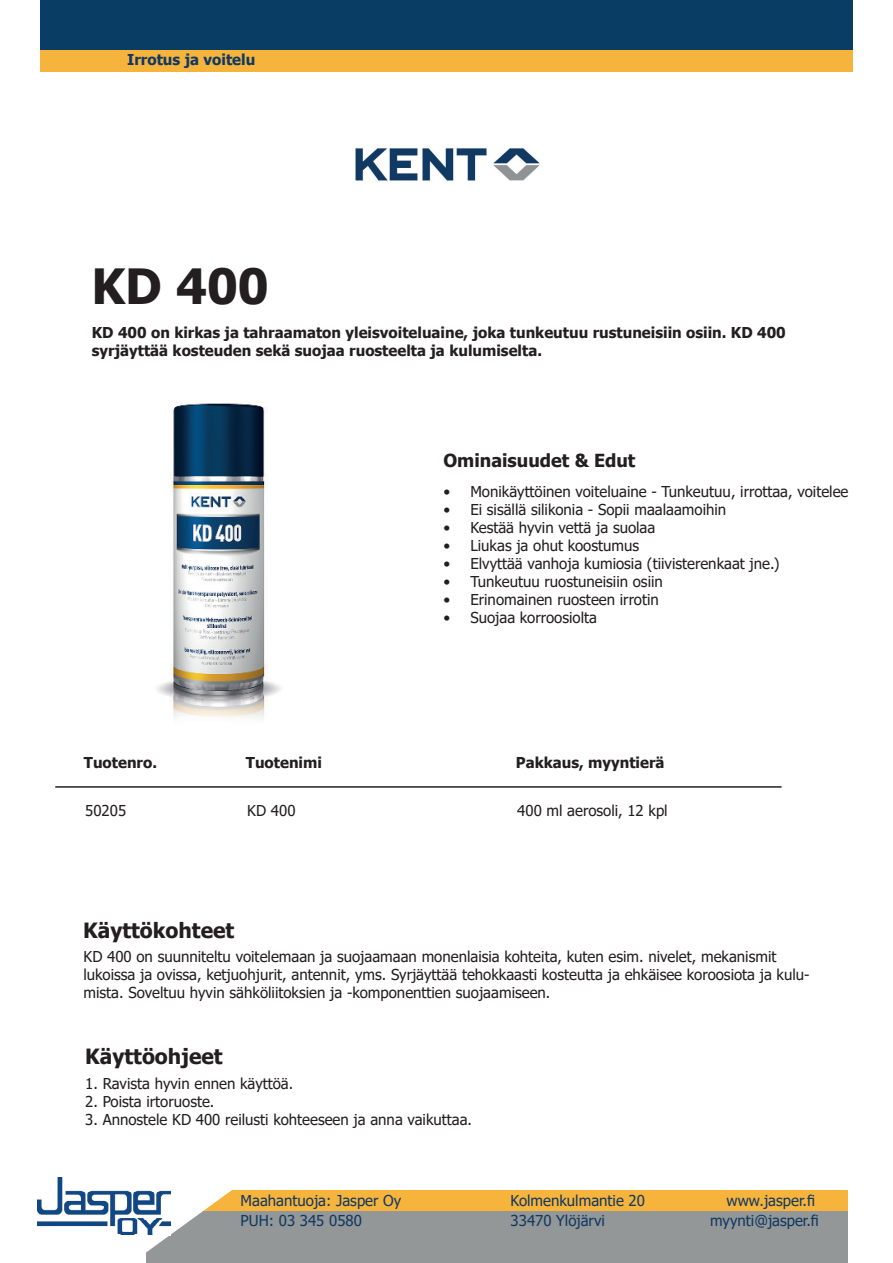
<style>
.page{position:relative;width:893px;height:1263px;background:#fff}
.page>*{position:absolute;margin:0;border:0;box-sizing:border-box;transform-origin:0 0}
.t1{font:700 48.45px "Tahoma";color:#231f20}
.t2{font:700 21px "Tahoma";color:#231f20}
.t3{font:700 18px "Tahoma";color:#231f20}
.t4{font:15px/18px "Tahoma";color:#231f20}
.t5{font:700 15px/18px "Tahoma";color:#231f20}
.t6{font:15px "Tahoma";color:#103963}
.t7{font:700 15px "Tahoma";color:#103963}
</style>
<div class="page">
<div style="left:147px;top:1190px;width:701px;height:22px;background:#f7b43c"></div>
<div style="left:147px;top:1211px;width:701px;height:52px;background:#939797"></div>
<svg style="left:57px;top:1177px;width:175px;height:86px;fill:#fff"></svg>
<img style="left:37px;top:1178px;width:134px;height:57px">
<hr style="left:55px;top:786px;width:727px;height:2px;background:#231f20">
<img style="left:355px;top:148px;width:185px;height:33px">
<div style="left:40px;top:0;width:813px;height:50px;background:#0a3d63"></div>
<div style="left:40px;top:50px;width:813px;height:22px;background:#f7b43c"></div>
<img style="left:157px;top:402px;width:124px;height:317px">
<p class="t7" style="left:127px;top:49px;width:130px">Irrotus ja voitelu</p>
<h1 class="t1" style="left:92px;top:252px;width:179px">KD 400</h1>
<p class="t5" style="left:92px;top:324px;width:695px">KD 400 on kirkas ja tahraamaton yleisvoiteluaine, joka tunkeutuu rustuneisiin osiin. KD 400 syrjäyttää kosteuden sekä suojaa ruosteelta ja kulumiselta.</p>
<p class="t3" style="left:443px;top:448px;width:194px">Ominaisuudet &amp; Edut</p>
<p class="t4" style="left:443px;top:483px;width:407px">• Monikäyttöinen voiteluaine - Tunkeutuu, irrottaa, voitelee</p>
<p class="t4" style="left:443px;top:501px;width:284px">• Ei sisällä silikonia - Sopii maalaamoihin</p>
<p class="t4" style="left:443px;top:519px;width:214px">• Kestää hyvin vettä ja suolaa</p>
<p class="t4" style="left:443px;top:537px;width:197px">• Liukas ja ohut koostumus</p>
<p class="t4" style="left:443px;top:555px;width:338px">• Elvyttää vanhoja kumiosia (tiivisterenkaat jne.)</p>
<p class="t4" style="left:443px;top:573px;width:221px">• Tunkeutuu ruostuneisiin osiin</p>
<p class="t4" style="left:443px;top:591px;width:217px">• Erinomainen ruosteen irrotin</p>
<p class="t4" style="left:443px;top:609px;width:155px">• Suojaa korroosiolta</p>
<p class="t5" style="left:84px;top:754px;width:75px">Tuotenro.</p>
<p class="t5" style="left:246px;top:754px;width:78px">Tuotenimi</p>
<p class="t5" style="left:516px;top:754px;width:150px">Pakkaus, myyntierä</p>
<p class="t4" style="left:85px;top:802px;width:42px">50205</p>
<p class="t4" style="left:247px;top:802px;width:50px">KD 400</p>
<p class="t4" style="left:517px;top:802px;width:152px">400 ml aerosoli, 12 kpl</p>
<h2 class="t2" style="left:83px;top:915px;width:153px">Käyttökohteet</h2>
<p class="t4" style="left:84px;top:948px;width:728px">KD 400 on suunniteltu voitelemaan ja suojaamaan monenlaisia kohteita, kuten esim. nivelet, mekanismit lukoissa ja ovissa, ketjuohjurit, antennit, yms. Syrjäyttää tehokkaasti kosteutta ja ehkäisee koroosiota ja kulu&shy;mista. Soveltuu hyvin sähköliitoksien ja -komponenttien suojaamiseen.</p>
<h2 class="t2" style="left:85px;top:1042px;width:139px">Käyttöohjeet</h2>
<p class="t4" style="left:85px;top:1075px;width:210px">1. Ravista hyvin ennen käyttöä.</p>
<p class="t4" style="left:85px;top:1093px;width:131px">2. Poista irtoruoste.</p>
<p class="t4" style="left:85px;top:1111px;width:388px">3. Annostele KD 400 reilusti kohteeseen ja anna vaikuttaa.</p>
<p class="t6" style="left:241px;top:1191px;width:162px">Maahantuoja: Jasper Oy</p>
<p class="t6" style="left:511px;top:1191px;width:136px">Kolmenkulmantie 20</p>
<p class="t6" style="left:727px;top:1191px;width:90px">www.jasper.fi</p>
<p class="t6" style="left:241px;top:1210px;width:123px">PUH: 03 345 0580</p>
<p class="t6" style="left:511px;top:1210px;width:96px">33470 Ylöjärvi</p>
<p class="t6" style="left:710px;top:1210px;width:110px">myynti@jasper.fi</p>
</div>
